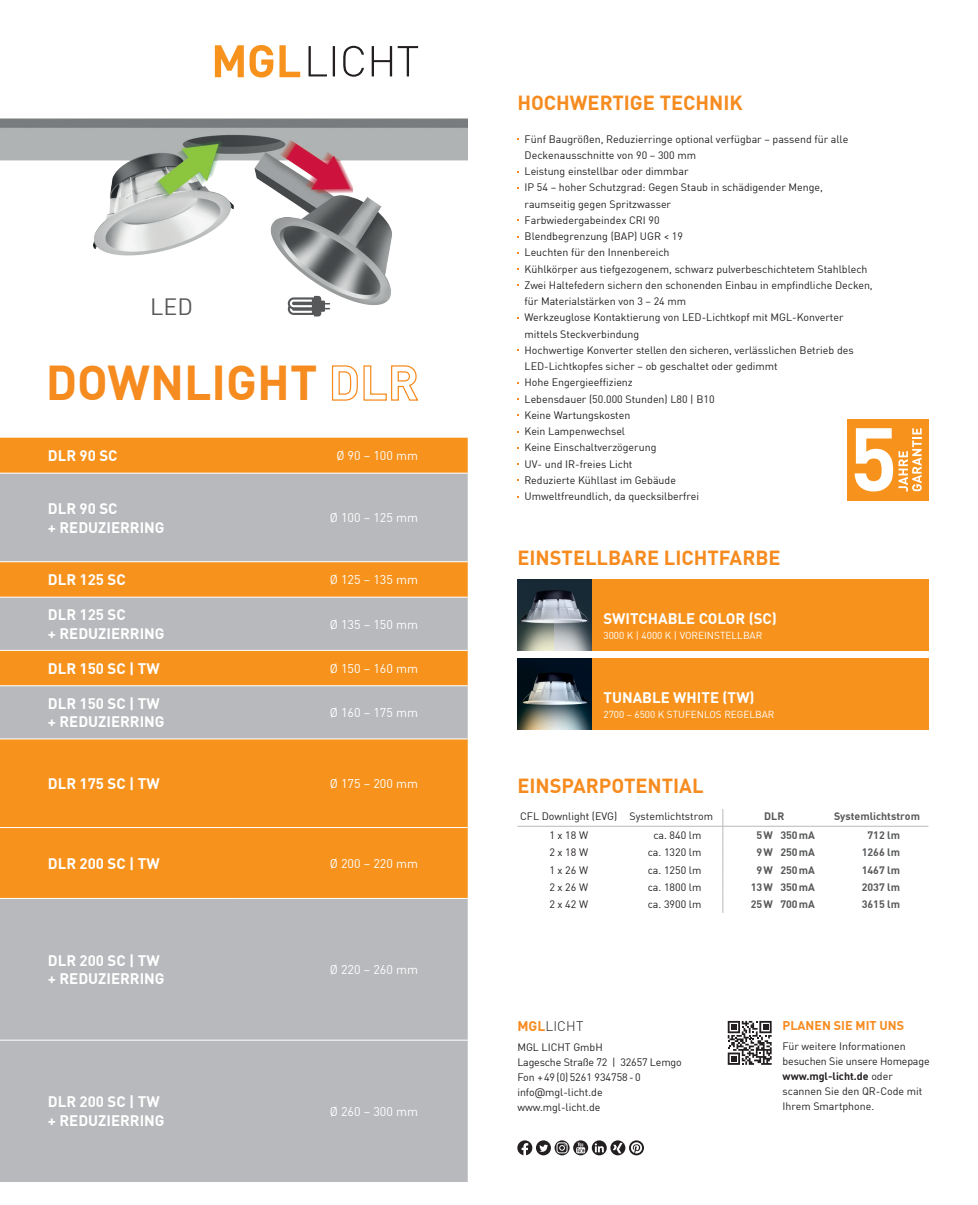
<style>
.page{position:relative;width:978px;height:1205px;background:#fff}
.page>*{position:absolute;margin:0;border:0;box-sizing:border-box;transform-origin:0 0}
.t1{font:700 47.88px "DIN Offc";color:#f68b1f}
.Headline_neu{font:23.12px "DIN Offc";color:#57585a}
.Headline_neu-2{font:700 20px "DIN Offc";color:#f68b1f}
.t2{font:700 15px/18.8px "DIN Offc";color:#fff}
.t3{font:300 13.75px "DIN Pro";letter-spacing:.01em;color:#231f20}
.t4{font:12.5px "DIN Offc";color:#fff}
.t5{font:700 12.5px "DIN Offc";color:#f68b1f}
.body{font:10.62px/16.2px "DIN Offc";color:#231f20}
.TAB_Artikelnummer{font:700 10.62px "DIN Offc";color:#57585a}
.t6{font:10px "DIN Offc";color:#fff}
.s1{font-family:"DIN Offc";font-weight:700;color:#f68b1f}
.s2{font-family:"Titillium Web"}
.s3{font-weight:700}
</style>
<div class="page">
<img style="left:0;top:118px;width:468px;height:199px">
<svg style="left:288px;top:296px;width:42px;height:20px"></svg>
<hr style="left:517px;top:826px;width:103px;height:1px;background:#b8b9bc">
<hr style="left:620px;top:826px;width:103px;height:1px;background:#b8b9bc">
<hr style="left:723px;top:826px;width:103px;height:1px;background:#b8b9bc">
<hr style="left:826px;top:826px;width:102px;height:1px;background:#b8b9bc">
<svg style="left:723px;top:809px;width:1px;height:104px"></svg>
<div style="left:0;top:438px;width:468px;height:35px;background:#f7931d"></div>
<svg style="left:0;top:474px;width:468px;height:708px;background:#ccac88"></svg>
<hr style="left:0;top:561px;width:234px;height:1px;background:#fff">
<hr style="left:234px;top:561px;width:234px;height:1px;background:#fff">
<hr style="left:0;top:597px;width:234px;height:1px;background:#fff">
<hr style="left:234px;top:597px;width:234px;height:1px;background:#fff">
<hr style="left:0;top:650px;width:234px;height:1px;background:#fff">
<hr style="left:234px;top:650px;width:234px;height:1px;background:#fff">
<hr style="left:0;top:685px;width:234px;height:1px;background:#fff">
<hr style="left:234px;top:685px;width:234px;height:1px;background:#fff">
<hr style="left:0;top:738px;width:234px;height:1px;background:#fff">
<hr style="left:234px;top:738px;width:234px;height:1px;background:#fff">
<hr style="left:0;top:827px;width:234px;height:1px;background:#fff">
<hr style="left:234px;top:827px;width:234px;height:1px;background:#fff">
<hr style="left:0;top:898px;width:234px;height:1px;background:#fff">
<hr style="left:234px;top:898px;width:234px;height:1px;background:#fff">
<hr style="left:0;top:1040px;width:234px;height:1px;background:#fff">
<hr style="left:234px;top:1040px;width:234px;height:1px;background:#fff">
<div style="left:518px;top:658px;width:410px;height:72px;background:#f7931d"></div>
<div style="left:518px;top:579px;width:410px;height:71px;background:#f7931d"></div>
<img style="left:517px;top:579px;width:74px;height:71px">
<img style="left:517px;top:658px;width:74px;height:72px">
<div style="left:848px;top:419px;width:81px;height:81px;background:#f7931d"></div>
<svg style="left:855px;top:428px;width:67px;height:64px"></svg>
<svg style="left:309px;top:46px;width:109px;height:31px"></svg>
<svg style="left:215px;top:45px;width:85px;height:33px"></svg>
<svg style="left:728px;top:1021px;width:44px;height:44px"></svg>
<svg style="left:517px;top:1140px;width:15px;height:15px"></svg>
<svg style="left:555px;top:1140px;width:15px;height:15px"></svg>
<svg style="left:557px;top:1142px;width:11px;height:11px"></svg>
<svg style="left:592px;top:1140px;width:15px;height:15px"></svg>
<svg style="left:595px;top:1143px;width:9px;height:9px"></svg>
<svg style="left:629px;top:1140px;width:15px;height:15px"></svg>
<svg style="left:630px;top:1141px;width:13px;height:13px"></svg>
<div style="left:536px;top:1140px;width:15px;height:15px;background:#231f20;border-radius:50%"></div>
<svg style="left:539px;top:1144px;width:9px;height:8px"></svg>
<svg style="left:610px;top:1140px;width:15px;height:15px"></svg>
<svg style="left:613px;top:1143px;width:10px;height:10px"></svg>
<svg style="left:573px;top:1140px;width:15px;height:15px"></svg>
<svg style="left:576px;top:1142px;width:9px;height:11px"></svg>
<p class="Headline_neu" style="left:150px;top:292px;width:45px">LED</p>
<p class="t1" style="left:46px;top:351px;width:375px">DOWNLIGHT DLR</p>
<p class="t2" style="left:48px;top:446px;width:71px">DLR 90 SC</p>
<p class="t4" style="left:336px;top:448px;width:83px">Ø 90 – 100 mm</p>
<p class="t2" style="left:48px;top:498px;width:118px">DLR 90 SC<br>+ REDUZIERRING</p>
<p class="t4" style="left:330px;top:510px;width:90px">Ø 100 – 125 mm</p>
<p class="t2" style="left:48px;top:570px;width:79px">DLR 125 SC</p>
<p class="t4" style="left:330px;top:572px;width:90px">Ø 125 – 135 mm</p>
<p class="t2" style="left:48px;top:605px;width:118px">DLR 125 SC<br>+ REDUZIERRING</p>
<p class="t4" style="left:330px;top:616px;width:90px">Ø 135 – 150 mm</p>
<p class="t2" style="left:48px;top:658px;width:114px">DLR 150 SC | TW</p>
<p class="t4" style="left:330px;top:660px;width:90px">Ø 150 – 160 mm</p>
<p class="t2" style="left:48px;top:693px;width:118px">DLR 150 SC | TW + REDUZIERRING</p>
<p class="t4" style="left:330px;top:705px;width:90px">Ø 160 – 175 mm</p>
<p class="t2" style="left:48px;top:773px;width:114px">DLR 175 SC | TW</p>
<p class="t4" style="left:330px;top:776px;width:90px">Ø 175 – 200 mm</p>
<p class="t2" style="left:48px;top:853px;width:114px">DLR 200 SC | TW</p>
<p class="t4" style="left:330px;top:855px;width:90px">Ø 200 – 220 mm</p>
<p class="t2" style="left:48px;top:950px;width:118px">DLR 200 SC | TW + REDUZIERRING</p>
<p class="t4" style="left:330px;top:962px;width:90px">Ø 220 – 260 mm</p>
<p class="t2" style="left:48px;top:1092px;width:118px">DLR 200 SC | TW + REDUZIERRING</p>
<p class="t4" style="left:330px;top:1103px;width:90px">Ø 260 – 300 mm</p>
<p class="Headline_neu-2" style="left:517px;top:90px;width:227px">HOCHWERTIGE TECHNIK</p>
<p class="body" style="left:525px;top:130px;width:325px">Fünf Baugrößen, Reduzierringe optional verfügbar – passend für alle<br>Deckenausschnitte von 90 – 300 mm</p>
<p class="body" style="left:525px;top:163px;width:165px">Leistung einstellbar oder dimmbar</p>
<p class="body" style="left:525px;top:179px;width:300px">IP 54 – hoher Schutzgrad: Gegen Staub in schädigender Menge, raumseitig gegen Spritzwasser</p>
<p class="body" style="left:525px;top:212px;width:136px">Farbwiedergabeindex CRI 90</p>
<p class="body" style="left:525px;top:228px;width:160px">Blendbegrenzung (BAP) UGR &lt; 19</p>
<p class="body" style="left:525px;top:244px;width:147px">Leuchten für den Innenbereich</p>
<p class="body" style="left:525px;top:260px;width:344px">Kühlkörper aus tiefgezogenem, schwarz pulverbeschichtetem Stahlblech</p>
<p class="body" style="left:525px;top:277px;width:350px">Zwei Haltefedern sichern den schonenden Einbau in empfindliche Decken, für Materialstärken von 3 – 24 mm</p>
<p class="body" style="left:525px;top:309px;width:320px">Werkzeuglose Kontaktierung von LED-Lichtkopf mit MGL-Konverter mittels Steckverbindung</p>
<p class="body" style="left:525px;top:342px;width:331px">Hochwertige Konverter stellen den sicheren, verlässlichen Betrieb des<br>LED-Lichtkopfes sicher – ob geschaltet oder gedimmt</p>
<p class="body" style="left:525px;top:374px;width:110px">Hohe Engergieeffizienz</p>
<p class="body" style="left:525px;top:390px;width:191px">Lebensdauer (50.000 Stunden) L80 | B10</p>
<p class="body" style="left:525px;top:407px;width:107px">Keine Wartungskosten</p>
<p class="body" style="left:525px;top:423px;width:102px">Kein Lampenwechsel</p>
<p class="body" style="left:525px;top:439px;width:133px">Keine Einschaltverzögerung</p>
<p class="body" style="left:525px;top:455px;width:109px">UV- und IR-freies Licht</p>
<p class="body" style="left:525px;top:472px;width:153px">Reduzierte Kühllast im Gebäude</p>
<p class="body" style="left:525px;top:488px;width:176px">Umweltfreundlich, da quecksilberfrei</p>
<p class="Headline_neu-2" style="left:517px;top:545px;width:265px">EINSTELLBARE LICHTFARBE</p>
<p class="t2" style="left:603px;top:608px;width:175px">SWITCHABLE COLOR (SC)</p>
<p class="t6" style="left:603px;top:629px;width:160px">3000 K | 4000 K | VOREINSTELLBAR</p>
<p class="t2" style="left:603px;top:687px;width:153px">TUNABLE WHITE (TW)</p>
<p class="t6" style="left:603px;top:708px;width:172px">2700 – 6500 K STUFENLOS REGELBAR</p>
<p class="Headline_neu-2" style="left:517px;top:772px;width:188px">EINSPARPOTENTIAL</p>
<p class="body" style="left:520px;top:808px;width:99px">CFL Downlight (EVG)</p>
<p class="body" style="left:630px;top:808px;width:85px">Systemlichtstrom</p>
<p class="TAB_Artikelnummer" style="left:764px;top:809px;width:22px">DLR</p>
<p class="TAB_Artikelnummer" style="left:834px;top:809px;width:87px">Systemlichtstrom</p>
<p class="body" style="left:549px;top:827px;width:40px">1 x 18 W</p>
<p class="body" style="left:653px;top:827px;width:50px">ca. 840 lm</p>
<p class="TAB_Artikelnummer" style="left:757px;top:828px;width:60px">5W 350mA</p>
<p class="TAB_Artikelnummer" style="left:867px;top:828px;width:34px">712 lm</p>
<p class="body" style="left:549px;top:844px;width:40px">2 x 18 W</p>
<p class="body" style="left:648px;top:844px;width:55px">ca. 1320 lm</p>
<p class="TAB_Artikelnummer" style="left:757px;top:845px;width:60px">9W 250mA</p>
<p class="TAB_Artikelnummer" style="left:862px;top:845px;width:40px">1266 lm</p>
<p class="body" style="left:549px;top:861px;width:40px">1 x 26 W</p>
<p class="body" style="left:648px;top:861px;width:55px">ca. 1250 lm</p>
<p class="TAB_Artikelnummer" style="left:757px;top:863px;width:60px">9W 250mA</p>
<p class="TAB_Artikelnummer" style="left:862px;top:863px;width:40px">1467 lm</p>
<p class="body" style="left:549px;top:879px;width:40px">2 x 26 W</p>
<p class="body" style="left:648px;top:879px;width:55px">ca. 1800 lm</p>
<p class="TAB_Artikelnummer" style="left:751px;top:880px;width:66px">13W 350mA</p>
<p class="TAB_Artikelnummer" style="left:862px;top:880px;width:40px">2037 lm</p>
<p class="body" style="left:549px;top:896px;width:40px">2 x 42 W</p>
<p class="body" style="left:648px;top:896px;width:55px">ca. 3900 lm</p>
<p class="TAB_Artikelnummer" style="left:751px;top:897px;width:66px">25W 700mA</p>
<p class="TAB_Artikelnummer" style="left:862px;top:897px;width:40px">3615 lm</p>
<p class="t3" style="left:517px;top:1016px;width:68px"><span class="s1">MGL</span>LICHT</p>
<p class="body" style="left:517px;top:1038px;width:87px">MGL LICHT GmbH</p>
<p class="body" style="left:517px;top:1053px;width:166px">Lagesche Straße 72 | 32657 Lemgo</p>
<p class="body" style="left:517px;top:1068px;width:125px">Fon +49(0)5261 934758-0</p>
<p class="body" style="left:517px;top:1083px;width:87px">info<span class="s2">@</span>mgl-licht.de</p>
<p class="body" style="left:517px;top:1098px;width:85px">www.mgl-licht.de</p>
<p class="t5" style="left:783px;top:1017px;width:123px">PLANEN SIE MIT UNS</p>
<p class="body" style="left:783px;top:1038px;width:149px;line-height:15px">Für weitere Informationen besuchen Sie unsere Homepage <span class="s3">www.mgl-licht.de</span> oder scannen Sie den QR-Code mit<br>Ihrem Smartphone.</p>
</div>
